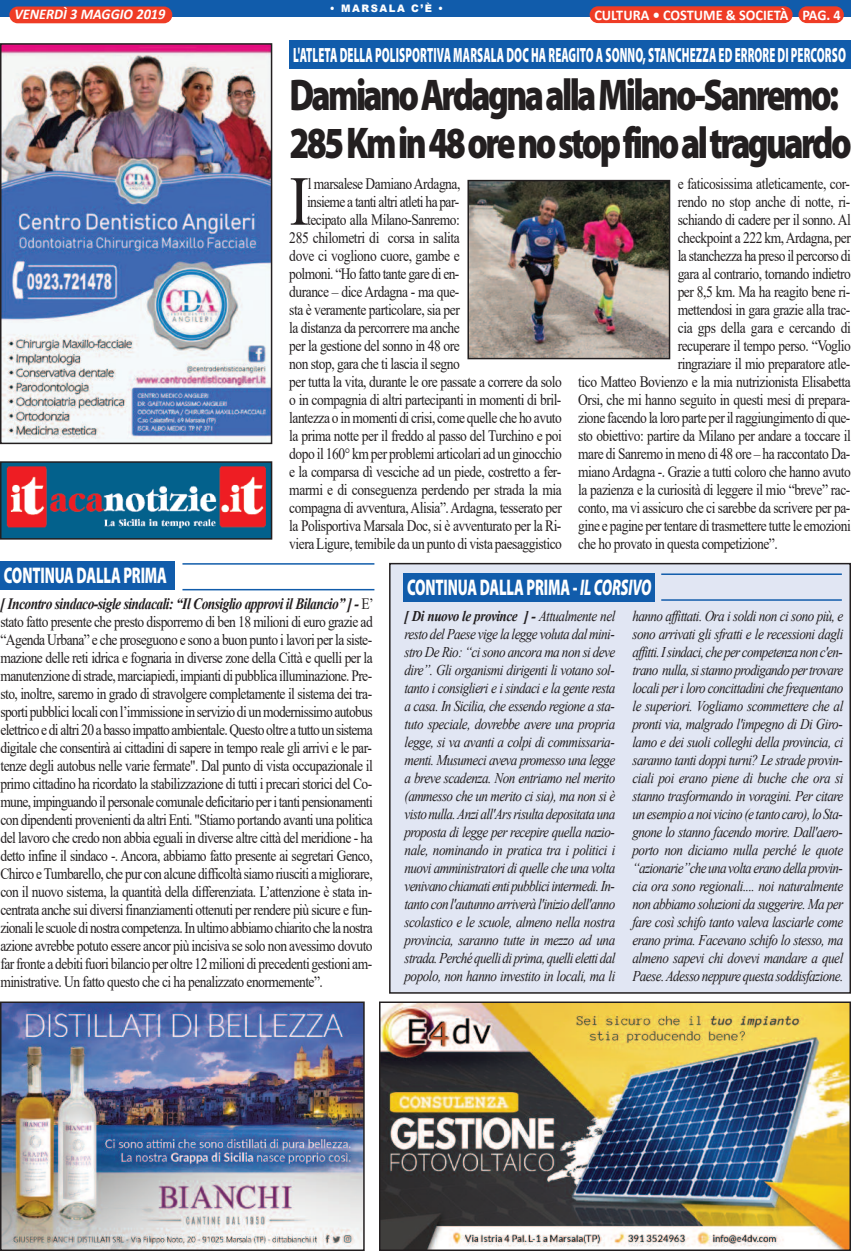
<style>
.page{position:relative;width:851px;height:1251px;background:#fff}
.page>*{position:absolute;margin:0;border:0;box-sizing:border-box;transform-origin:0 0}
.t1{font:70.2px "Times New Roman";color:#231f20;scale:.85 1}
.t2{font:900 44.55px/48.6px "Myriad Pro";letter-spacing:-.075em;color:#231f20;scale:.78 1}
.t3{font:900 22.65px "Myriad Pro";letter-spacing:-.01em;color:#fff;scale:.64 1}
.t4{font:900 20.7px "Myriad Pro";letter-spacing:.01em;color:#fff;scale:.53 1}
.t5{font:15.9px "Times New Roman";letter-spacing:-.035em;color:#231f20;scale:.85 1}
.t6{font:15.75px/18px "Times New Roman";letter-spacing:-.04em;color:#231f20;text-align:justify;scale:.85 1}
.t7{font:italic 14.85px/18px "Times New Roman";letter-spacing:-.045em;color:#231f20;text-align:justify;scale:.89 1}
.t8{font:700 14.85px "Calibri";color:#fff;scale:.96 1}
.t9{font:italic 700 14.85px "Calibri";color:#fff;scale:.96 1}
.t10{font:900 10.35px "Arial";letter-spacing:.15em;color:#fff;scale:.96 1}
.s1{font-style:italic}
.s2{font-weight:700;font-style:italic}
.s3{font-weight:700}
</style>
<div class="page">
<div style="left:0;top:0;width:850px;height:17px;background:#115cab"></div>
<div style="left:798px;top:6px;width:45px;height:17px;background:#ef3c25;border-radius:8px"></div>
<div style="left:9px;top:7px;width:163px;height:16px;background:#ef3c25;border-radius:8px"></div>
<div style="left:589px;top:6px;width:203px;height:17px;background:#ef3c25;border-radius:8px"></div>
<img style="left:3px;top:464px;width:266px;height:72px">
<div style="left:0;top:461px;width:272px;height:78px;border:2px solid #231f20"></div>
<div style="left:289px;top:40px;width:561px;height:28px;background:#115cab"></div>
<img style="left:470px;top:183px;width:197px;height:173px">
<div style="left:467px;top:180px;width:203px;height:179px;border:2px solid #231f20"></div>
<img style="left:382px;top:1004px;width:465px;height:243px">
<div style="left:379px;top:1001px;width:471px;height:249px;border:2px solid #231f20"></div>
<img style="left:3px;top:1004px;width:358px;height:243px">
<div style="left:0;top:1001px;width:364px;height:249px;border:2px solid #231f20"></div>
<img style="left:3px;top:46px;width:266px;height:395px">
<div style="left:0;top:43px;width:272px;height:401px;border:2px solid #231f20"></div>
<div style="left:390px;top:563px;width:460px;height:429px;background:#e1e6f3"></div>
<div style="left:389px;top:562px;width:461px;height:431px;border:2px solid #231f20"></div>
<div style="left:403px;top:573px;width:251px;height:28px;background:#115cab"></div>
<hr style="left:661px;top:573px;width:180px;height:2px;background:#115cab">
<hr style="left:661px;top:599px;width:180px;height:1px;background:#115cab">
<hr style="left:182px;top:563px;width:192px;height:1px;background:#115cab">
<hr style="left:182px;top:588px;width:192px;height:2px;background:#115cab">
<div style="left:0;top:561px;width:174px;height:29px;background:#115cab"></div>
<p class="t10" style="left:330px;top:1px;width:119px">• MARSALA C’È •</p>
<p class="t9" style="left:14px;top:8px;width:159px">VENERDÌ 3 MAGGIO 2019</p>
<p class="t8" style="left:594px;top:9px;width:258px">CULTURA • COSTUME &amp; SOCIETÀ PAG. 4</p>
<h3 class="t4" style="left:293px;top:47px;width:1044px">L'ATLETA DELLA POLISPORTIVA MARSALA DOC HA REAGITO A SONNO, STANCHEZZA ED ERRORE DI PERCORSO</h3>
<h2 class="t2" style="left:289px;top:74px;width:722px">DamianoArdagnaallaMilano-Sanremo:<br>285Kmin48orenostopfinoaltraguardo</h2>
<h3 class="t3" style="left:4px;top:567px;width:256px">CONTINUA DALLA PRIMA</h3>
<h1 class="t1" style="left:289px;top:162px;width:25px">I</h1>
<p class="t5" style="left:307px;top:174px;width:181px">l marsalese DamianoArdagna,</p>
<p class="t5" style="left:307px;top:192px;width:180px">insieme a tanti altri atleti ha par-</p>
<p class="t5" style="left:307px;top:210px;width:181px">tecipato alla Milano-Sanremo:</p>
<p class="t5" style="left:289px;top:228px;width:202px">285 chilometri di corsa in salita</p>
<p class="t5" style="left:289px;top:246px;width:202px">dove ci vogliono cuore, gambe e</p>
<p class="t5" style="left:289px;top:264px;width:202px">polmoni. “Ho fatto tante gare di en-</p>
<p class="t5" style="left:289px;top:282px;width:202px">durance – dice Ardagna - ma que-</p>
<p class="t5" style="left:289px;top:300px;width:202px">sta è veramente particolare, sia per</p>
<p class="t5" style="left:289px;top:318px;width:202px">la distanza da percorrere ma anche</p>
<p class="t5" style="left:289px;top:336px;width:202px">per la gestione del sonno in 48 ore</p>
<p class="t5" style="left:289px;top:354px;width:202px">non stop, gara che ti lascia il segno</p>
<p class="t5" style="left:289px;top:372px;width:322px">per tutta la vita, durante le ore passate a correre da solo</p>
<p class="t5" style="left:289px;top:390px;width:322px">o in compagnia di altri partecipanti in momenti di bril-</p>
<p class="t5" style="left:289px;top:408px;width:322px">lantezza o in momenti di crisi, come quelle che ho avuto</p>
<p class="t5" style="left:289px;top:426px;width:322px">la prima notte per il freddo al passo del Turchino e poi</p>
<p class="t5" style="left:289px;top:444px;width:322px">dopo il 160° km per problemi articolari ad un ginocchio</p>
<p class="t5" style="left:289px;top:462px;width:321px">e la comparsa dì vesciche ad un piede, costretto a fer-</p>
<p class="t5" style="left:289px;top:480px;width:322px">marmi e di conseguenza perdendo per strada la mia</p>
<p class="t5" style="left:289px;top:498px;width:322px">compagna di avventura, Alisia”. Ardagna, tesserato per</p>
<p class="t5" style="left:289px;top:516px;width:322px">la Polisportiva Marsala Doc, si è avventurato per la Ri-</p>
<p class="t5" style="left:289px;top:534px;width:322px">viera Ligure, temibile da un punto di vista paesaggistico</p>
<p class="t5" style="left:677px;top:174px;width:204px">e faticosissima atleticamente, cor-</p>
<p class="t5" style="left:677px;top:192px;width:205px">rendo no stop anche di notte, ri-</p>
<p class="t5" style="left:677px;top:210px;width:205px">schiando di cadere per il sonno. Al</p>
<p class="t5" style="left:677px;top:228px;width:205px">checkpoint a 222 km,Ardagna, per</p>
<p class="t5" style="left:677px;top:246px;width:205px">la stanchezza ha preso il percorso di</p>
<p class="t5" style="left:677px;top:264px;width:205px">gara al contrario, tornando indietro</p>
<p class="t5" style="left:677px;top:282px;width:205px">per 8,5 km. Ma ha reagito bene ri-</p>
<p class="t5" style="left:677px;top:300px;width:205px">mettendosi in gara grazie alla trac-</p>
<p class="t5" style="left:677px;top:318px;width:205px">cia gps della gara e cercando di</p>
<p class="t5" style="left:677px;top:336px;width:205px">recuperare il tempo perso. “Voglio</p>
<p class="t5" style="left:677px;top:354px;width:205px">ringraziare il mio preparatore atle-</p>
<p class="t5" style="left:578px;top:372px;width:322px">tico Matteo Bovienzo e la mia nutrizionista Elisabetta</p>
<p class="t5" style="left:578px;top:390px;width:322px">Orsi, che mi hanno seguito in questi mesi di prepara-</p>
<p class="t5" style="left:578px;top:408px;width:322px">zione facendo la loro parte per il raggiungimento di que-</p>
<p class="t5" style="left:578px;top:426px;width:322px">sto obiettivo: partire da Milano per andare a toccare il</p>
<p class="t5" style="left:578px;top:444px;width:322px">mare di Sanremo in meno di 48 ore – ha raccontato Da-</p>
<p class="t5" style="left:578px;top:462px;width:322px">miano Ardagna -. Grazie a tutti coloro che hanno avuto</p>
<p class="t5" style="left:578px;top:480px;width:322px">la pazienza e la curiosità di leggere il mio “breve” rac-</p>
<p class="t5" style="left:578px;top:498px;width:322px">conto, ma vi assicuro che ci sarebbe da scrivere per pa-</p>
<p class="t5" style="left:578px;top:516px;width:322px">gine e pagine per tentare di trasmettere tutte le emozioni</p>
<p class="t5" style="left:578px;top:534px;width:236px">che ho provato in questa competizione”.</p>
<h3 class="t3" style="left:407px;top:578px;width:383px">CONTINUA DALLA PRIMA - <span class="s1">IL CORSIVO</span></h3>
<p class="t6" style="left:0;top:594px;width:440px"><span class="s2">[ Incontro sindaco-sigle sindacali: “Il Consiglio approvi il Bilancio” ] -</span> E’ stato fatto presente che presto disporremo di ben 18 milioni di euro grazie ad “Agenda Urbana” e che proseguono e sono a buon punto i lavori per la siste&shy;mazione delle reti idrica e fognaria in diverse zone della Città e quelli per la manutenzione di strade, marciapiedi, impianti di pubblica illuminazione. Pre&shy;sto, inoltre, saremo in grado di stravolgere completamente il sistema dei tra&shy;sporti pubblici locali con l’immissione in servizio di un modernissimo autobus elettrico e di altri 20 a basso impatto ambientale. Questo oltre a tutto un sistema digitale che consentirà ai cittadini di sapere in tempo reale gli arrivi e le par&shy;tenze degli autobus nelle varie fermate". Dal punto di vista occupazionale il primo cittadino ha ricordato la stabilizzazione di tutti i precari storici del Co&shy;mune, impinguando il personale comunale deficitario per i tanti pensionamenti con dipendenti provenienti da altri Enti. "Stiamo portando avanti una politica del lavoro che credo non abbia eguali in diverse altre città del meridione - ha detto infine il sindaco -. Ancora, abbiamo fatto presente ai segretari Genco, Chirco eTumbarello, che pur con alcune difficoltà siamo riusciti a migliorare, con il nuovo sistema, la quantità della differenziata. L’attenzione è stata in&shy;centrata anche sui diversi finanziamenti ottenuti per rendere più sicure e fun&shy;zionali le scuole di nostra competenza. In ultimo abbiamo chiarito che la nostra azione avrebbe potuto essere ancor più incisiva se solo non avessimo dovuto far fronte a debiti fuori bilancio per oltre 12 milioni di precedenti gestioni am&shy;ministrative. Un fatto questo che ci ha penalizzato enormemente”.</p>
<p class="t7" style="left:404px;top:607px;width:238px"><span class="s3">[ Di nuovo le province ] -</span> Attualmente nel resto del Paese vige la legge voluta dal mini&shy;stro De Rio: “ci sono ancora ma non si deve dire”. Gli organismi dirigenti li votano sol&shy;tanto i consiglieri e i sindaci e la gente resta a casa. In Sicilia, che essendo regione a sta&shy;tuto speciale, dovrebbe avere una propria legge, si va avanti a colpi di commissaria&shy;menti. Musumeci aveva promesso una legge a breve scadenza. Non entriamo nel merito (ammesso che un merito ci sia), ma non si è visto nulla.Anzi all'Ars risulta depositata una proposta di legge per recepire quella nazio&shy;nale, nominando in pratica tra i politici i nuovi amministratori di quelle che una volta venivano chiamati entipubblici intermedi. In&shy;tanto con l'autunno arriverà l'inizio dell'anno scolastico e le scuole, almeno nella nostra provincia, saranno tutte in mezzo ad una strada. Perché quelli diprima, quelli eletti dal popolo, non hanno investito in locali, ma li</p>
<p class="t7" style="left:632px;top:607px;width:238px">hanno affittati. Ora i soldi non ci sono più, e sono arrivati gli sfratti e le recessioni dagli affitti. I sindaci, cheper competenza non c'en&shy;trano nulla, si stanno prodigando per trovare locali per i loro concittadini che frequentano le superiori. Vogliamo scommettere che al pronti via, malgrado l'impegno di Di Giro&shy;lamo e dei suoli colleghi della provincia, ci saranno tanti doppi turni? Le strade provin&shy;ciali poi erano piene di buche che ora si stanno trasformando in voragini. Per citare un esempio a noi vicino (e tanto caro), lo Sta&shy;gnone lo stanno facendo morire. Dall'aero&shy;porto non diciamo nulla perché le quote “azionarie”che una volta erano della provin&shy;cia ora sono regionali.... noi naturalmente non abbiamo soluzioni da suggerire. Ma per fare così schifo tanto valeva lasciarle come erano prima. Facevano schifo lo stesso, ma almeno sapevi chi dovevi mandare a quel Paese.Adesso neppure questa soddisfazione.</p>
</div>
